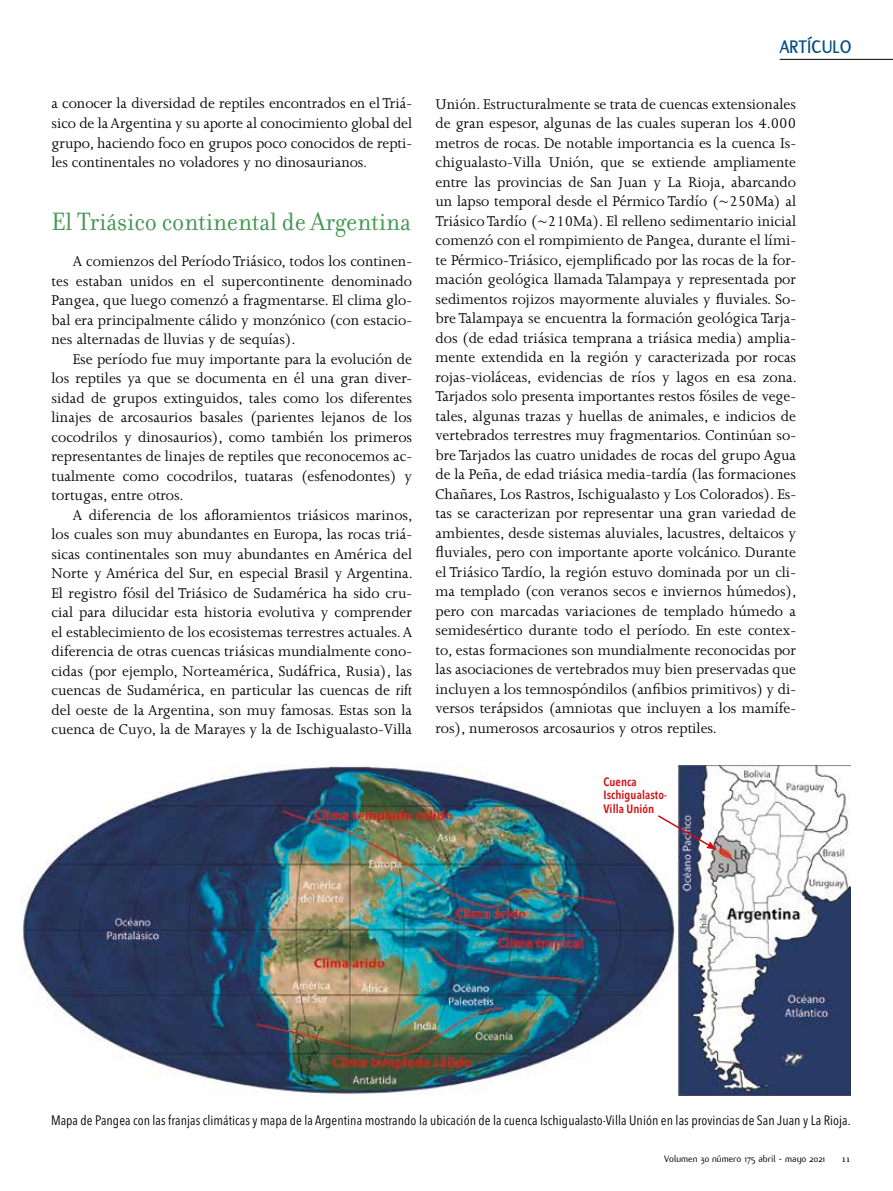
<style>
.page{position:relative;width:893px;height:1191px;background:#fff}
.page>*{position:absolute;margin:0;border:0;box-sizing:border-box;transform-origin:0 0}
.t1{font:27px "Filosofia";color:#42974f;scale:.95 1}
.t2{font:700 19.5px "Flux";letter-spacing:.01em;color:#004d83;scale:.95 1}
.t3{font:16.2px/19.5px "Joanna MT Std";color:#000;text-align:justify}
.t4{font:condensed 13.5px "Avenir Next LT Pro";letter-spacing:.005em;color:#000}
.t5{font:600 condensed 12px/13.5px "Avenir Next LT Pro";letter-spacing:.005em;color:#d20a11}
.t6{font:11.25px "Filosofia";color:#000}
.t7{font:10.2px "Flux";color:#000}
.s1{font-style:italic}
</style>
<div class="page">
<img style="left:21px;top:765px;width:829px;height:330px">
<svg style="left:656px;top:813px;width:61px;height:37px"></svg>
<hr style="left:780px;top:59px;width:113px;height:1px;background:#000">
<p class="t3" style="left:52px;top:94px;width:362px">a conocer la diversidad de reptiles encontrados en el Triá&shy;sico de la Argentina y su aporte al conocimiento global del grupo, haciendo foco en grupos poco conocidos de repti&shy;les continentales no voladores y no dinosaurianos.</p>
<h1 class="t1" style="left:52px;top:207px;width:380px">El Triásico continental de Argentina</h1>
<p class="t3" style="left:52px;top:251px;width:362px;text-indent:21px">A comienzos del Período Triásico, todos los continen&shy;tes estaban unidos en el supercontinente denominado Pangea, que luego comenzó a fragmentarse. El clima glo&shy;bal era principalmente cálido y monzónico (con estacio&shy;nes alternadas de lluvias y de sequías).</p>
<p class="t3" style="left:52px;top:349px;width:362px;text-indent:21px">Ese período fue muy importante para la evolución de los reptiles ya que se documenta en él una gran diver&shy;sidad de grupos extinguidos, tales como los diferentes linajes de arcosaurios basales (parientes lejanos de los cocodrilos y dinosaurios), como también los primeros representantes de linajes de reptiles que reconocemos ac&shy;tualmente como cocodrilos, tuataras (esfenodontes) y tortugas, entre otros.</p>
<p class="t3" style="left:52px;top:505px;width:363px;text-indent:21px">A diferencia de los afloramientos triásicos marinos, los cuales son muy abundantes en Europa, las rocas triá&shy;sicas continentales son muy abundantes en América del Norte y América del Sur, en especial Brasil y Argentina.<br>El registro fósil del Triásico de Sudamérica ha sido cru&shy;cial para dilucidar esta historia evolutiva y comprender el establecimiento de los ecosistemas terrestres actuales. A diferencia de otras cuencas triásicas mundialmente cono&shy;cidas (por ejemplo, Norteamérica, Sudáfrica, Rusia), las cuencas de Sudamérica, en particular las cuencas de <span class="s1">rift </span>del oeste de la Argentina, son muy famosas. Estas son la cuenca de Cuyo, la de Marayes y la de Ischigualasto-Villa</p>
<p class="t2" style="left:780px;top:36px;width:77px">ARTÍCULO</p>
<p class="t3" style="left:435px;top:94px;width:363px">Unión. Estructuralmente se trata de cuencas extensionales de gran espesor, algunas de las cuales superan los 4.000 metros de rocas. De notable importancia es la cuenca Is&shy;chigualasto-Villa Unión, que se extiende ampliamente entre las provincias de San Juan y La Rioja, abarcando un lapso temporal desde el Pérmico Tardío (~250Ma) al Triásico Tardío (~210Ma). El relleno sedimentario inicial comenzó con el rompimiento de Pangea, durante el lími&shy;te Pérmico-Triásico, ejemplificado por las rocas de la for&shy;mación geológica llamada Talampaya y representada por sedimentos rojizos mayormente aluviales y fluviales. So&shy;bre Talampaya se encuentra la formación geológica Tarja&shy;dos (de edad triásica temprana a triásica media) amplia&shy;mente extendida en la región y caracterizada por rocas rojas-violáceas, evidencias de ríos y lagos en esa zona.<br>Tarjados solo presenta importantes restos fósiles de vege&shy;tales, algunas trazas y huellas de animales, e indicios de vertebrados terrestres muy fragmentarios. Continúan so&shy;bre Tarjados las cuatro unidades de rocas del grupo Agua de la Peña, de edad triásica media-tardía (las formaciones Chañares, Los Rastros, Ischigualasto y Los Colorados). Es&shy;tas se caracterizan por representar una gran variedad de ambientes, desde sistemas aluviales, lacustres, deltaicos y fluviales, pero con importante aporte volcánico. Durante el Triásico Tardío, la región estuvo dominada por un cli&shy;ma templado (con veranos secos e inviernos húmedos), pero con marcadas variaciones de templado húmedo a semidesértico durante todo el período. En este contex&shy;to, estas formaciones son mundialmente reconocidas por las asociaciones de vertebrados muy bien preservadas que incluyen a los temnospóndilos (anfibios primitivos) y di&shy;versos terápsidos (amniotas que incluyen a los mamífe&shy;ros), numerosos arcosaurios y otros reptiles.</p>
<p class="t5" style="left:603px;top:774px;width:65px">Cuenca<br>Ischigualasto-<br>Villa Unión</p>
<p class="t4" style="left:51px;top:1112px;width:801px">Mapa de Pangea con las franjas climáticas y mapa de la Argentina mostrando la ubicación de la cuenca Ischigualasto-Villa Unión en las provincias de San Juan y La Rioja.</p>
<p class="t7" style="left:664px;top:1153px;width:163px">Volumen 30 número 175 abril - mayo 2021</p>
<p class="t6" style="left:842px;top:1152px;width:10px">11</p>
</div>
